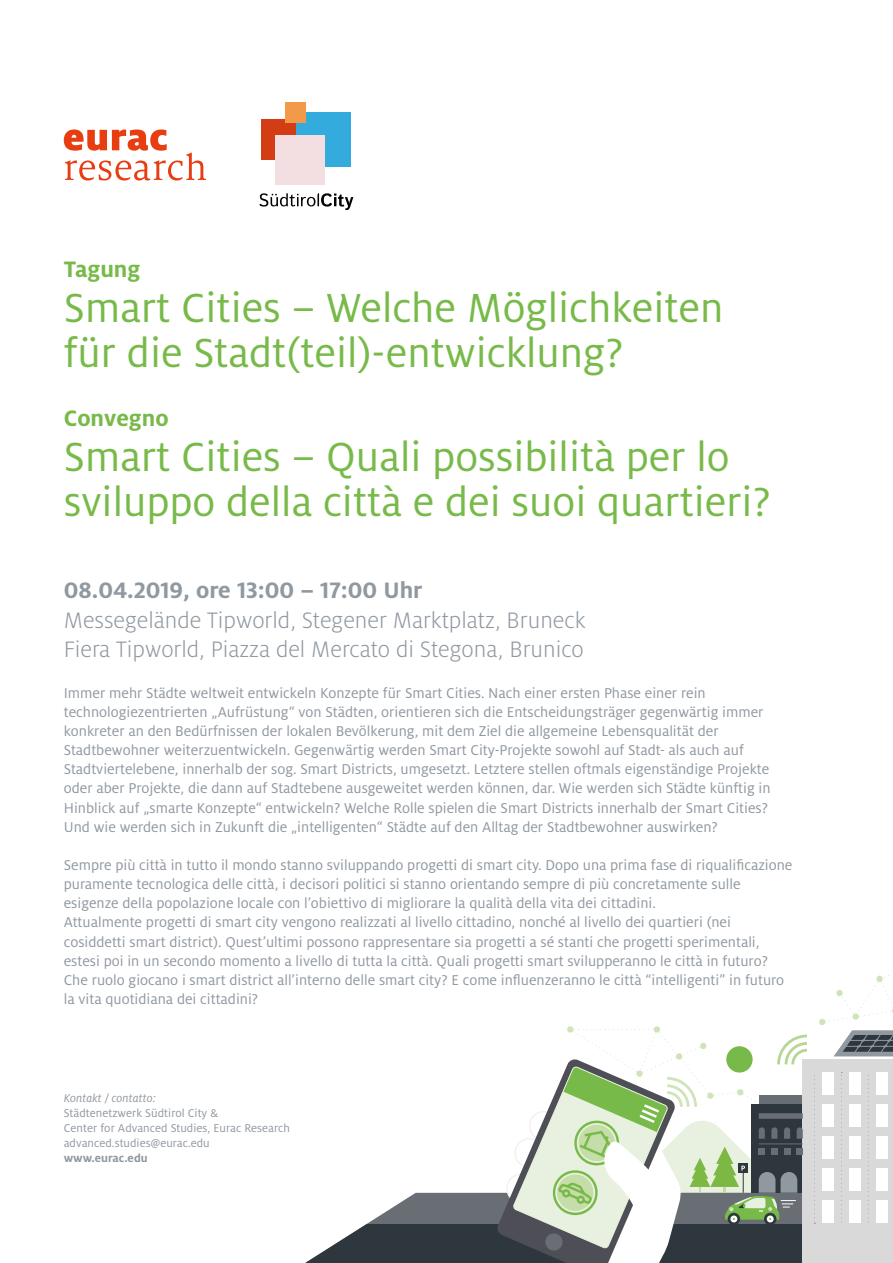
<style>
.page{position:relative;width:893px;height:1263px;background:#fff}
.page>*{position:absolute;margin:0;border:0;box-sizing:border-box;transform-origin:0 0}
.t1{font:45px/45px "Milo Pro";color:#78ba49}
.t2{font:300 24.75px/29.7px "Milo Pro";color:#9098a0}
.t3{font:700 24.75px "Milo Pro";color:#9098a0}
.t4{font:700 24.75px "Milo Pro";color:#78ba49}
.t5{font:15.75px/19.2px "Milo Pro";color:#9098a0}
.t6{font:12.6px/14.9px "Milo Pro";letter-spacing:.005em;color:#9098a0}
.t7{font:italic 12.6px "Milo Pro";letter-spacing:.005em;color:#9098a0}
.t8{font:700 12.6px "Milo Pro";letter-spacing:.005em;color:#9098a0}
</style>
<div class="page">
<svg style="left:64px;top:129px;width:142px;height:51px"></svg>
<svg style="left:259px;top:193px;width:94px;height:17px"></svg>
<div style="left:262px;top:119px;width:40px;height:41px;background:#d23d16"></div>
<div style="left:296px;top:112px;width:54px;height:55px;background:#34abdd"></div>
<div style="left:286px;top:102px;width:20px;height:20px;background:#f29a49"></div>
<div style="left:275px;top:136px;width:49px;height:49px;background:#f3dfe2"></div>
<svg style="left:305px;top:975px;width:588px;height:288px"></svg>
<h2 class="t4" style="left:64px;top:255px;width:78px">Tagung</h2>
<h1 class="t1" style="left:64px;top:286px;width:661px">Smart Cities – Welche Möglichkeiten für die Stadt(teil)-entwicklung?</h1>
<h2 class="t4" style="left:64px;top:404px;width:107px">Convegno</h2>
<h1 class="t1" style="left:64px;top:435px;width:708px">Smart Cities – Quali possibilità per lo sviluppo della città e dei suoi quartieri?</h1>
<h2 class="t3" style="left:64px;top:576px;width:360px">08.04.2019, ore 13:00 – 17:00 Uhr</h2>
<h2 class="t2" style="left:64px;top:605px;width:523px">Messegelände Tipworld, Stegener Marktplatz, Bruneck<br>Fiera Tipworld, Piazza del Mercato di Stegona, Brunico</h2>
<p class="t5" style="left:64px;top:683px;width:708px">Immer mehr Städte weltweit entwickeln Konzepte für Smart Cities. Nach einer ersten Phase einer rein technologiezentrierten „Aufrüstung“ von Städten, orientieren sich die Entscheidungsträger gegenwärtig immer konkreter an den Bedürfnissen der lokalen Bevölkerung, mit dem Ziel die allgemeine Lebensqualität der Stadtbewohner weiterzuentwickeln. Gegenwärtig werden Smart City-Projekte sowohl auf Stadt- als auch auf Stadtviertelebene, innerhalb der sog. Smart Districts, umgesetzt. Letztere stellen oftmals eigenständige Projekte oder aber Projekte, die dann auf Stadtebene ausgeweitet werden können, dar. Wie werden sich Städte künftig in Hinblick auf „smarte Konzepte“ entwickeln? Welche Rolle spielen die Smart Districts innerhalb der Smart Cities?<br>Und wie werden sich in Zukunft die „intelligenten“ Städte auf den Alltag der Stadtbewohner auswirken?</p>
<p class="t5" style="left:64px;top:856px;width:730px">Sempre più città in tutto il mondo stanno sviluppando progetti di smart city. Dopo una prima fase di riqualificazione puramente tecnologica delle città, i decisori politici si stanno orientando sempre di più concretamente sulle esigenze della popolazione locale con l’obiettivo di migliorare la qualità della vita dei cittadini.<br>Attualmente progetti di smart city vengono realizzati al livello cittadino, nonché al livello dei quartieri (nei cosiddetti smart district). Quest’ultimi possono rappresentare sia progetti a sé stanti che progetti sperimentali, estesi poi in un secondo momento a livello di tutta la città. Quali progetti smart svilupperanno le città in futuro?<br>Che ruolo giocano i smart district all’interno delle smart city? E come influenzeranno le città “intelligenti” in futuro la vita quotidiana dei cittadini?</p>
<p class="t7" style="left:64px;top:1091px;width:94px">Kontakt / contatto:</p>
<p class="t6" style="left:64px;top:1106px;width:228px">Städtenetzwerk Südtirol City &amp;<br>Center for Advanced Studies, Eurac Research advanced.studies@eurac.edu</p>
<p class="t8" style="left:64px;top:1151px;width:85px">www.eurac.edu</p>
</div>
